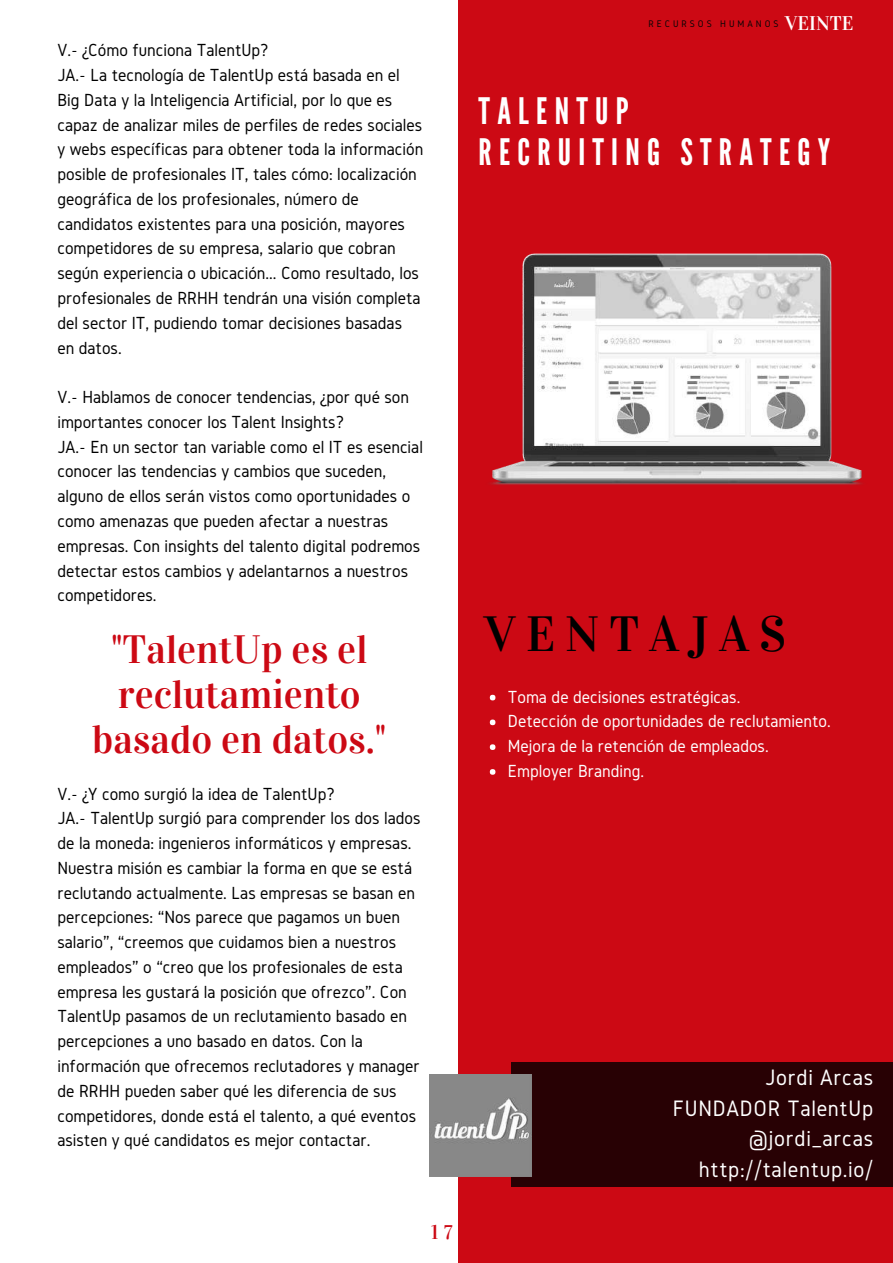
<style>
.page{position:relative;width:893px;height:1263px;background:#fff}
.page>*{position:absolute;margin:0;border:0;box-sizing:border-box;transform-origin:0 0}
.t1{font:49.65px "Vidaloka";letter-spacing:.2em;color:#000}
.t2{font:39.75px/45px "Vidaloka";color:#cc0914;text-align:center}
.t3{font:36.45px/40.5px "League Gothic";letter-spacing:.2em;color:#fff}
.t4{font:23.25px/30.5px "Gidole";letter-spacing:.03em;color:#fff;text-align:right}
.t5{font:19.8px "Vidaloka";color:#cc0914}
.t6{font:18.15px/24.8px "Gidole";color:#000}
.t7{font:18.15px/24.8px "Gidole";color:#fff}
.t8{font:9.9px "Gidole";letter-spacing:.3em;color:#050505}
.s1{font-family:"Vidaloka";font-size:19.8px;color:#fff}
</style>
<div class="page">
<div style="left:458px;top:0;width:435px;height:1263px;background:#cc0914"></div>
<div style="left:511px;top:1062px;width:382px;height:124px;background:#280104"></div>
<svg style="left:490px;top:695px;width:5px;height:5px"></svg>
<svg style="left:490px;top:719px;width:5px;height:6px"></svg>
<svg style="left:490px;top:744px;width:5px;height:6px"></svg>
<svg style="left:490px;top:769px;width:5px;height:6px"></svg>
<img style="left:429px;top:1074px;width:102px;height:103px">
<img style="left:491px;top:253px;width:371px;height:232px">
<p class="t6" style="left:57px;top:38px;width:367px">V.- ¿Cómo funciona TalentUp?<br>JA.- La tecnología de TalentUp está basada en el Big Data y la Inteligencia Artificial, por lo que es capaz de analizar miles de perfiles de redes sociales y webs específicas para obtener toda la información posible de profesionales IT, tales cómo: localización geográfica de los profesionales, número de candidatos existentes para una posición, mayores competidores de su empresa, salario que cobran según experiencia o ubicación... Como resultado, los profesionales de RRHH tendrán una visión completa del sector IT, pudiendo tomar decisiones basadas en datos.</p>
<p class="t6" style="left:57px;top:384px;width:367px">V.- Hablamos de conocer tendencias, ¿por qué son importantes conocer los Talent Insights?<br>JA.- En un sector tan variable como el IT es esencial conocer las tendencias y cambios que suceden, alguno de ellos serán vistos como oportunidades o como amenazas que pueden afectar a nuestras empresas. Con insights del talento digital podremos detectar estos cambios y adelantarnos a nuestros competidores.</p>
<h2 class="t2" style="left:92px;top:627px;width:296px">"TalentUp es el reclutamiento basado en datos."</h2>
<p class="t6" style="left:57px;top:781px;width:365px">V.- ¿Y como surgió la idea de TalentUp?<br>JA.- TalentUp surgió para comprender los dos lados de la moneda: ingenieros informáticos y empresas.<br>Nuestra misión es cambiar la forma en que se está reclutando actualmente. Las empresas se basan en percepciones: “Nos parece que pagamos un buen salario”, “creemos que cuidamos bien a nuestros empleados” o “creo que los profesionales de esta empresa les gustará la posición que ofrezco”. Con TalentUp pasamos de un reclutamiento basado en percepciones a uno basado en datos. Con la información que ofrecemos reclutadores y manager de RRHH pueden saber qué les diferencia de sus competidores, donde está el talento, a qué eventos asisten y qué candidatos es mejor contactar.</p>
<p class="t5" style="left:431px;top:1220px;width:23px">1 7</p>
<p class="t8" style="left:648px;top:18px;width:207px">RECURSOS HUMANOS <span class="s1">VEINTE</span></p>
<h3 class="t3" style="left:479px;top:92px;width:353px">TALENTUP<br>RECRUITING STRATEGY</h3>
<h1 class="t1" style="left:484px;top:604px;width:303px">VENTAJAS</h1>
<p class="t7" style="left:508px;top:684px;width:324px">Toma de decisiones estratégicas.<br>Detección de oportunidades de reclutamiento.<br>Mejora de la retención de empleados.<br>Employer Branding.</p>
<p class="t4" style="left:673px;top:1062px;width:202px">Jordi Arcas<br>FUNDADOR TalentUp @jordi_arcas http://talentup.io/</p>
</div>
